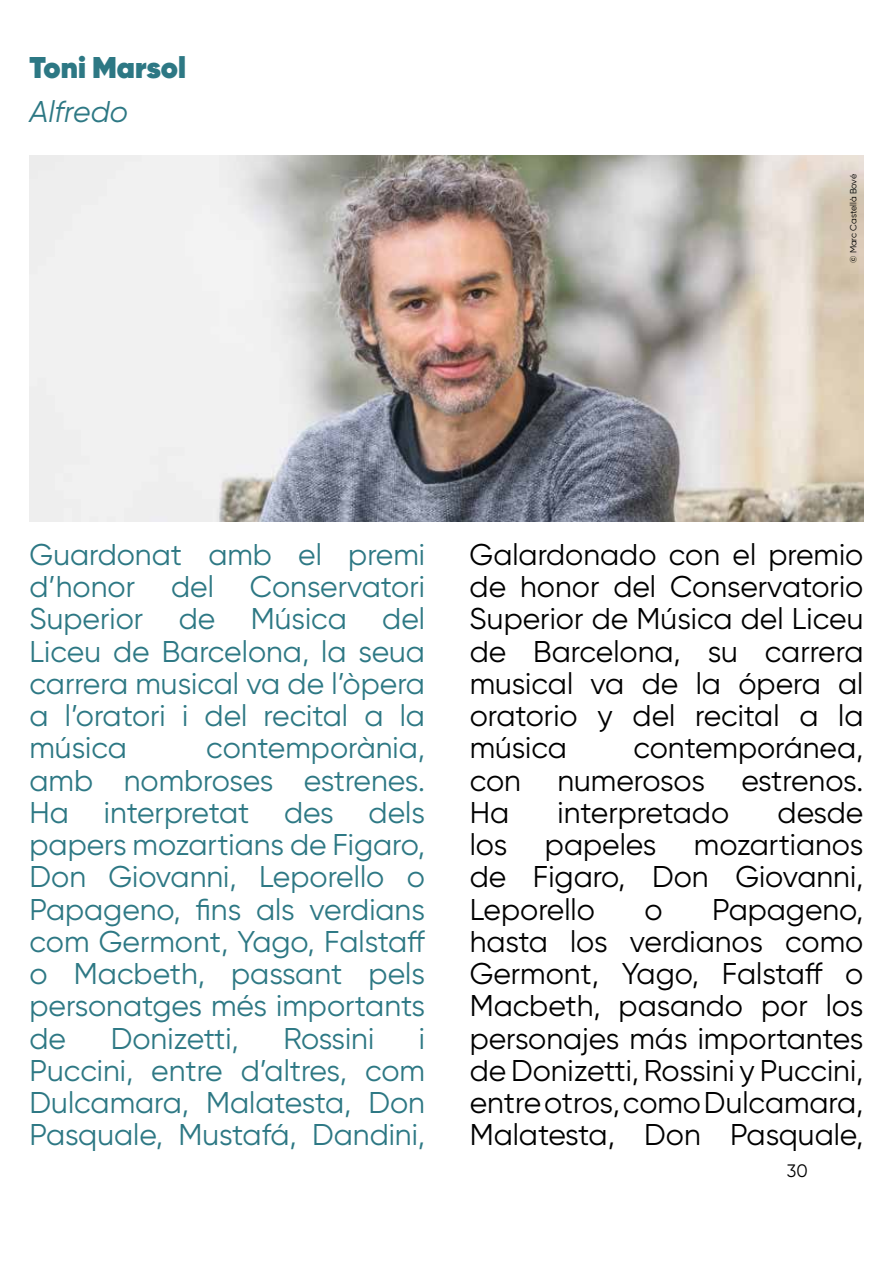
<style>
.page{position:relative;width:893px;height:1263px;background:#fff}
.page>*{position:absolute;margin:0;border:0;box-sizing:border-box;transform-origin:0 0}
.t1{font:30px/32.2px "Gilroy";color:#2d7884;text-align:justify}
.t2{font:30px/32.2px "Gilroy";color:#000;text-align:justify}
.t3{font:800 30px "Gilroy";color:#2d7884}
.t4{font:italic 30px "Gilroy";color:#2d7884}
.t5{font:18px "Gilroy";color:#000}
.t6{font:9px "Gilroy";color:#000}
</style>
<div class="page">
<img style="left:29px;top:155px;width:834px;height:366px">
<p class="t3" style="left:30px;top:48px;width:158px">Toni Marsol</p>
<p class="t4" style="left:30px;top:93px;width:100px">Alfredo</p>
<p class="t6" style="left:848px;top:263px;width:91px;rotate:-90deg">© Marc Castellà Bové</p>
<p class="t1" style="left:30px;top:538px;width:397px">Guardonat amb el premi d’honor del Conservatori Superior de Música del Liceu de Barcelona, la seua carrera musical va de l’òpera a l’oratori i del recital a la música</p>
<p class="t1" style="left:30px;top:731px;width:397px;text-indent:177px">contemporània, amb nombroses estrenes.<br>Ha interpretat des dels papers mozartians de Figaro, Don Giovanni, Leporello o Papageno, fins als verdians com Germont, Yago, Falstaff o Macbeth, passant pels personatges més importants de</p>
<p class="t1" style="left:30px;top:1022px;width:397px;text-indent:389px">i Puccini, entre d’altres, com Dulcamara, Malatesta, Don Pasquale, Mustafá, Dandini,</p>
<p class="t1" style="left:111px;top:1022px;width:129px">Donizetti,</p>
<p class="t1" style="left:283px;top:1022px;width:92px">Rossini</p>
<p class="t2" style="left:470px;top:538px;width:395px">Galardonado con el premio de honor del Conservatorio Superior de Música del Liceu de Barcelona, su carrera musical va de la ópera al oratorio y del recital a la música</p>
<p class="t2" style="left:470px;top:731px;width:395px;text-indent:164px">contemporánea, con numerosos estrenos.<br>Ha</p>
<p class="t2" style="left:558px;top:796px;width:173px">interpretado</p>
<p class="t2" style="left:778px;top:796px;width:87px">desde</p>
<p class="t2" style="left:470px;top:828px;width:39px">los</p>
<p class="t2" style="left:545px;top:828px;width:113px">papeles</p>
<p class="t2" style="left:470px;top:828px;width:395px;text-indent:224px">mozartianos de Figaro, Don Giovanni, Leporello</p>
<p class="t2" style="left:470px;top:893px;width:395px;text-indent:242px">Papageno, hasta los verdianos como Germont, Yago, Falstaff o Macbeth, pasando por los personajes más importantes de Donizetti, Rossini y Puccini, entre otros, como Dulcamara, Malatesta, Don Pasquale,</p>
<p class="t2" style="left:644px;top:893px;width:20px">o</p>
<p class="t5" style="left:787px;top:1159px;width:22px">30</p>
</div>
